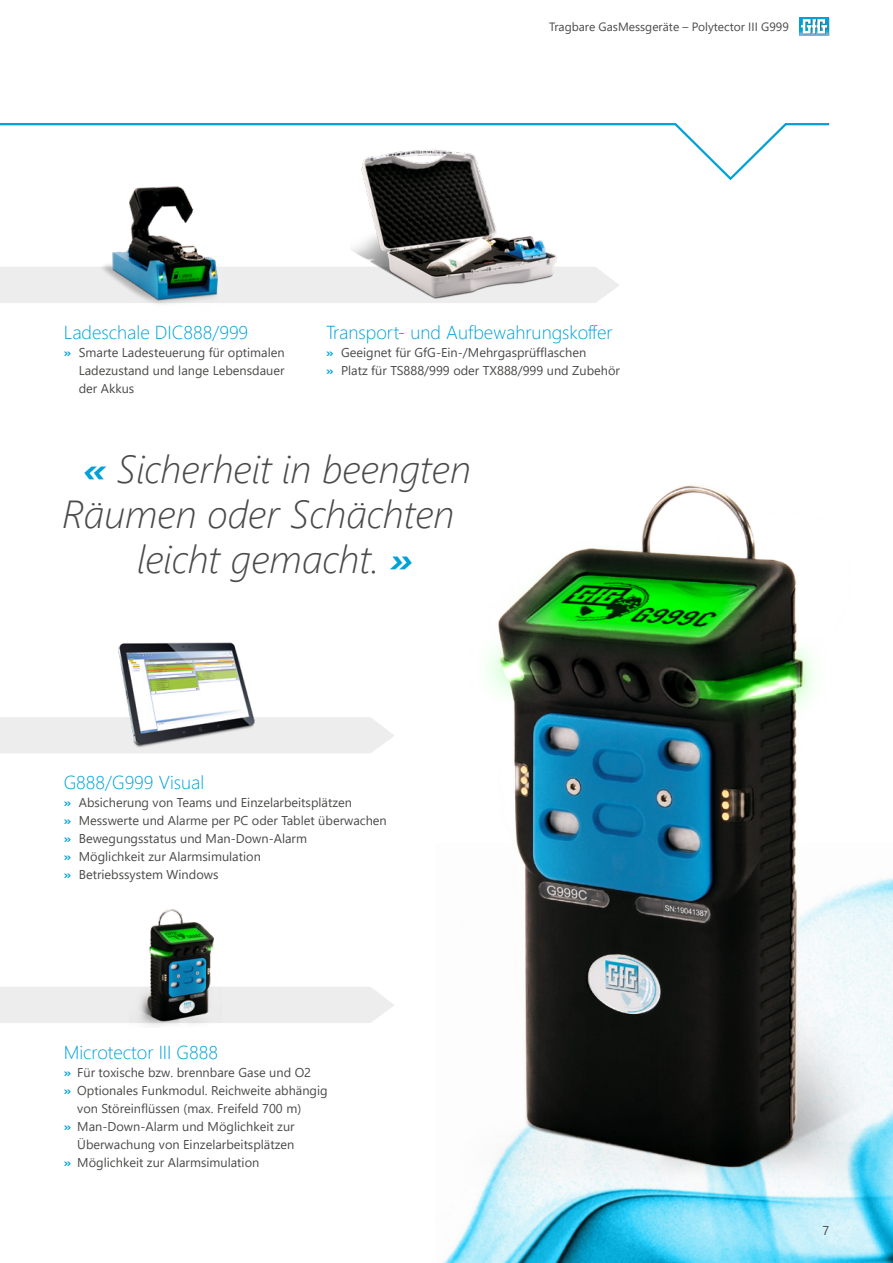
<style>
.page{position:relative;width:893px;height:1263px;background:#fff}
.page>*{position:absolute;margin:0;border:0;box-sizing:border-box;transform-origin:0 0}
.t1{font:italic 300 39px/45px "Segoe UI";color:#4a4a49;text-align:center}
.t2{font:300 18.75px "Segoe UI";color:#00a1d6}
.t3{font:12.75px/18px "Segoe UI";color:#4a4a49}
.t4{font:12px "Segoe UI";color:#4a4a49}
.s1{font-weight:700;color:#00a1d6}
</style>
<div class="page">
<img style="left:443px;top:1189px;width:450px;height:74px">
<svg style="left:799px;top:17px;width:30px;height:19px"></svg>
<div style="left:0;top:267px;width:619px;height:36px;background:#ededed"></div>
<div style="left:0;top:717px;width:394px;height:36px;background:#ededed"></div>
<div style="left:0;top:987px;width:394px;height:36px;background:#ededed"></div>
<svg style="left:0;top:123px;width:830px;height:58px"></svg>
<img style="left:95px;top:177px;width:139px;height:127px">
<img style="left:129px;top:909px;width:92px;height:117px">
<img style="left:104px;top:642px;width:163px;height:111px">
<img style="left:484px;top:485px;width:409px;height:704px">
<img style="left:350px;top:139px;width:216px;height:164px">
<p class="t4" style="left:549px;top:15px;width:241px">Tragbare GasMessgeräte – Polytector III G999</p>
<h2 class="t2" style="left:64px;top:315px;width:186px">Ladeschale DIC888/999</h2>
<p class="t3" style="left:79px;top:342px;width:207px;text-align:justify;text-indent:-15px"><span class="s1">»</span> Smarte Ladesteuerung für optimalen Ladezustand und lange Lebensdauer der Akkus</p>
<h2 class="t2" style="left:326px;top:315px;width:288px">Transport- und Aufbewahrungskoffer</h2>
<p class="t3" style="left:326px;top:342px;width:296px"><span class="s1">»</span> Geeignet für GfG-Ein-/Mehrgasprüfflaschen<br><span class="s1">»</span> Platz für TS888/999 oder TX888/999 und Zubehör</p>
<h1 class="t1" style="left:62px;top:440px;width:410px"><span class="s1">«</span> Sicherheit in beengten<br>Räumen oder Schächten leicht gemacht. <span class="s1">»</span></h1>
<h2 class="t2" style="left:64px;top:765px;width:142px">G888/G999 Visual</h2>
<p class="t3" style="left:64px;top:792px;width:325px"><span class="s1">»</span> Absicherung von Teams und Einzelarbeitsplätzen<br><span class="s1">»</span> Messwerte und Alarme per PC oder Tablet überwachen <span class="s1">»</span> Bewegungsstatus und Man-Down-Alarm<br><span class="s1">»</span> Möglichkeit zur Alarmsimulation<br><span class="s1">»</span> Betriebssystem Windows</p>
<h2 class="t2" style="left:64px;top:1035px;width:156px">Microtector III G888</h2>
<p class="t3" style="left:64px;top:1062px;width:249px"><span class="s1">»</span> Für toxische bzw. brennbare Gase und O2</p>
<p class="t3" style="left:64px;top:1080px;width:265px"><span class="s1">»</span> Optionales Funkmodul. Reichweite abhängig</p>
<p class="t3" style="left:77px;top:1098px;width:225px">von Störeinflüssen (max. Freifeld 700 m)</p>
<p class="t3" style="left:64px;top:1116px;width:232px"><span class="s1">»</span> Man-Down-Alarm und Möglichkeit zur</p>
<p class="t3" style="left:77px;top:1134px;width:219px">Überwachung von Einzelarbeitsplätzen</p>
<p class="t3" style="left:64px;top:1152px;width:197px"><span class="s1">»</span> Möglichkeit zur Alarmsimulation</p>
<p class="t3" style="left:822px;top:1220px;width:8px">7</p>
</div>
